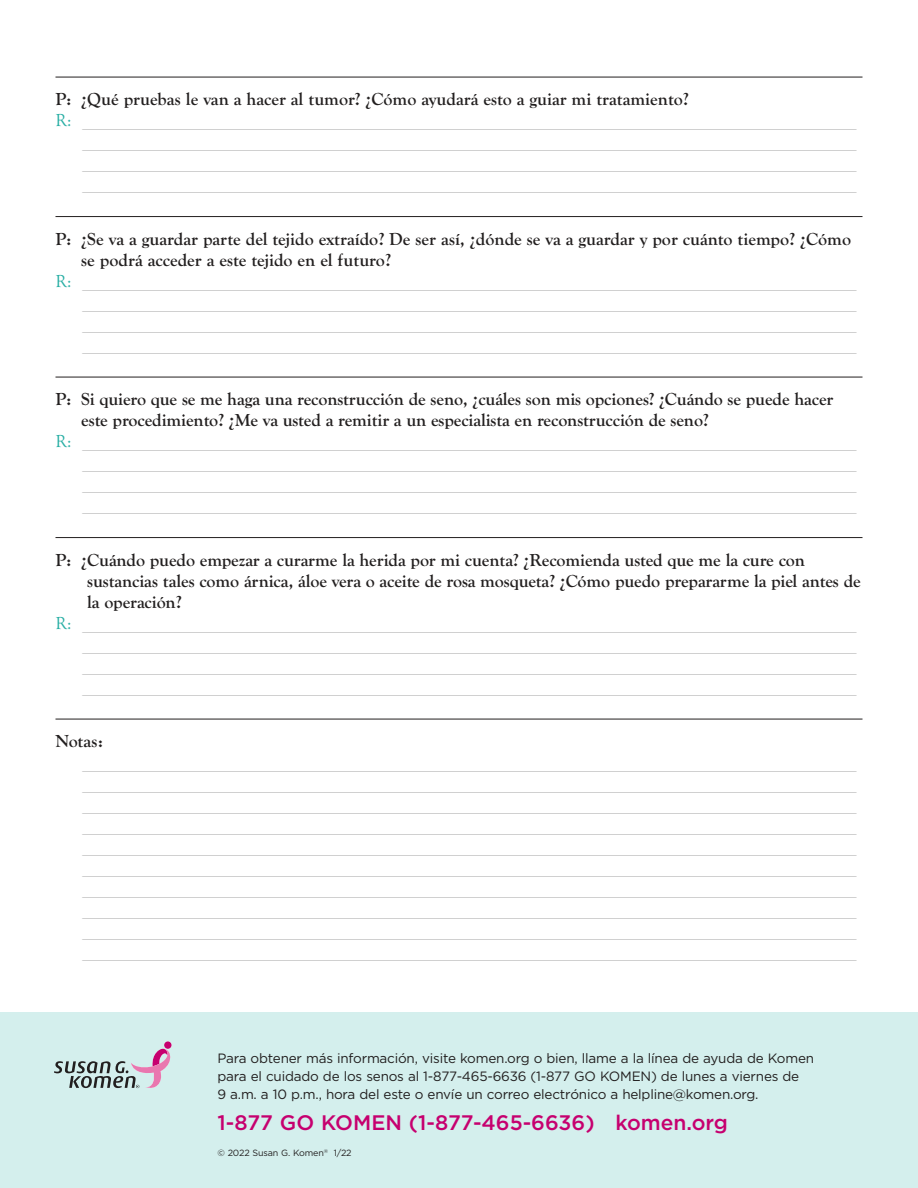
<style>
.page{position:relative;width:918px;height:1188px;background:#fff}
.page>*{position:absolute;margin:0;border:0;box-sizing:border-box;transform-origin:0 0}
.t1{font:500 21px "Gotham";color:#c6006f}
.t2{font:18px/21px "Times New Roman";color:#bfbfbf;text-align:justify}
.t3{font:700 18px/21px "Goudy Old Sty";letter-spacing:-.005em;color:#221f1f}
.t4{font:13.5px/18px "Gotham";letter-spacing:-.015em;color:#221f1f}
.t5{font:9px "Gotham";letter-spacing:-.015em;color:#221f1f}
.s1{font-family:"Goudy Old Sty";color:#28aea4}
</style>
<div class="page">
<div style="left:0;top:1012px;width:918px;height:176px;background:#d4efed"></div>
<svg style="left:54px;top:1041px;width:118px;height:48px"></svg>
<hr style="left:56px;top:77px;width:807px;height:1px;background:#221f1f">
<hr style="left:56px;top:216px;width:807px;height:1px;background:#221f1f">
<hr style="left:56px;top:377px;width:807px;height:1px;background:#221f1f">
<hr style="left:56px;top:537px;width:807px;height:1px;background:#221f1f">
<hr style="left:56px;top:719px;width:807px;height:1px;background:#221f1f">
<p class="t3" style="left:56px;top:90px;width:635px">P: ¿ Qué pruebas le van a hacer al tumor? ¿Cómo ayudará esto a guiar mi tratamiento?</p>
<p class="t2" style="left:82px;top:109px;width:776px;text-indent:-27px"><span class="s1">R:</span> ______________________________________________________________________________________ ______________________________________________________________________________________ ______________________________________________________________________________________ ______________________________________________________________________________________</p>
<p class="t3" style="left:81px;top:230px;width:771px;text-indent:-26px">P: ¿Se va a guardar parte del tejido extraído? De ser así, ¿dónde se va a guardar y por cuánto tiempo? ¿Cómo se podrá acceder a este tejido en el futuro?</p>
<p class="t2" style="left:82px;top:270px;width:776px;text-indent:-27px"><span class="s1">R:</span> ______________________________________________________________________________________ ______________________________________________________________________________________ ______________________________________________________________________________________ ______________________________________________________________________________________</p>
<p class="t3" style="left:81px;top:390px;width:754px;text-indent:-26px">P: Si quiero que se me haga una reconstrucción de seno, ¿cuáles son mis opciones? ¿Cuándo se puede hacer este procedimiento? ¿Me va usted a remitir a un especialista en reconstrucción de seno?</p>
<p class="t2" style="left:82px;top:430px;width:776px;text-indent:-27px"><span class="s1">R:</span> ______________________________________________________________________________________ ______________________________________________________________________________________ ______________________________________________________________________________________ ______________________________________________________________________________________</p>
<p class="t3" style="left:87px;top:551px;width:775px;text-indent:-32px">P: ¿ Cuándo puedo empezar a curarme la herida por mi cuenta? ¿Recomienda usted que me la cure con sustancias tales como árnica, áloe vera o aceite de rosa mosqueta? ¿Cómo puedo prepararme la piel antes de la operación?</p>
<p class="t2" style="left:82px;top:612px;width:776px;text-indent:-27px"><span class="s1">R:</span> ______________________________________________________________________________________ ______________________________________________________________________________________ ______________________________________________________________________________________ ______________________________________________________________________________________</p>
<p class="t3" style="left:56px;top:732px;width:49px">Notas:</p>
<p class="t2" style="left:82px;top:751px;width:776px">______________________________________________________________________________________ ______________________________________________________________________________________ ______________________________________________________________________________________ ______________________________________________________________________________________ ______________________________________________________________________________________ ______________________________________________________________________________________ ______________________________________________________________________________________ ______________________________________________________________________________________ ______________________________________________________________________________________ ______________________________________________________________________________________</p>
<p class="t4" style="left:218px;top:1050px;width:598px">Para obtener más información, visite komen.org o bien, llame a la línea de ayuda de Komen para el cuidado de los senos al 1-877-465-6636 (1-877 GO KOMEN) de lunes a viernes de<br>9 a.m. a 10 p.m., hora del este o envíe un correo electrónico a helpline@komen.org.</p>
<p class="t1" style="left:218px;top:1114px;width:512px">1-877 GO KOMEN (1-877-465-6636) komen.org</p>
<p class="t5" style="left:218px;top:1149px;width:136px">© 2022 Susan G. Komen<sup>®</sup> 1/22</p>
</div>
